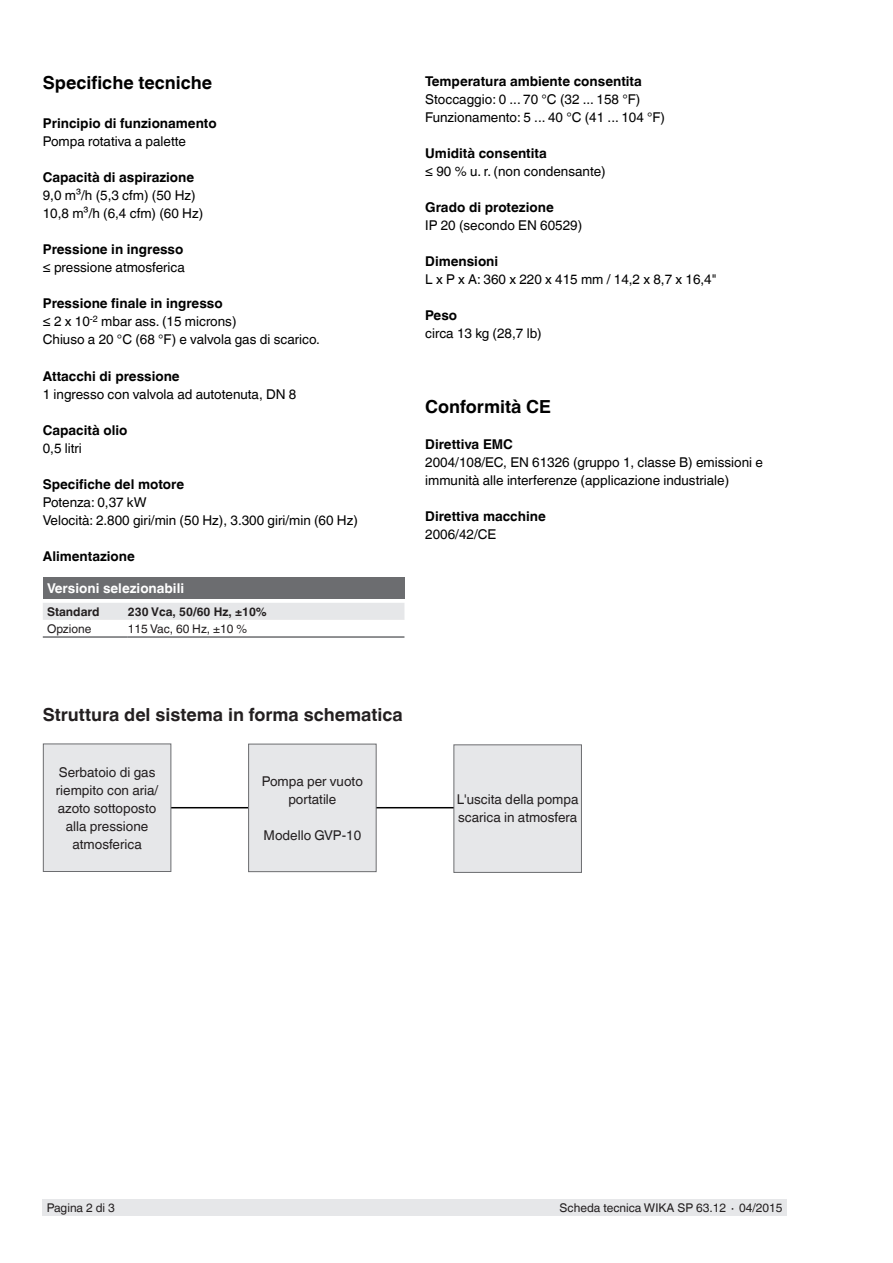
<style>
.page{position:relative;width:893px;height:1263px;background:#fff}
.page>*{position:absolute;margin:0;border:0;box-sizing:border-box;transform-origin:0 0}
.t1{font:700 18px "Helvetica World";color:#231f20}
.t2{font:700 18px "Helvetica World";color:#000}
.t3{font:13.5px/18px "Helvetica World";color:#000}
.t4{font:700 13.5px "Helvetica World";color:#000}
.t5{font:13.5px/18px "Helvetica World";color:#231f20;text-align:center}
.t6{font:700 13.5px "Helvetica World";color:#fff}
.t7{font:12px "Helvetica World";color:#231f20}
.t8{font:700 12px "Helvetica World";color:#231f20}
.s1{font-weight:700}
</style>
<div class="page">
<div style="left:43px;top:1199px;width:744px;height:16px;background:#e6e7e9"></div>
<div style="left:43px;top:577px;width:361px;height:21px;background:#6c6d70"></div>
<div style="left:43px;top:603px;width:361px;height:17px;background:#e6e7e9"></div>
<hr style="left:43px;top:636px;width:85px;height:2px;background:#6c6d70">
<hr style="left:128px;top:636px;width:276px;height:2px;background:#6c6d70">
<hr style="left:163px;top:807px;width:379px;height:1px;background:#000">
<div style="left:43px;top:744px;width:128px;height:127px;background:#e6e7e9"></div>
<div style="left:43px;top:743px;width:128px;height:129px;border:1px solid #6c6d70"></div>
<div style="left:249px;top:744px;width:127px;height:128px;background:#e6e7e9"></div>
<div style="left:248px;top:744px;width:129px;height:128px;border:1px solid #6c6d70"></div>
<div style="left:454px;top:745px;width:127px;height:127px;background:#e6e7e9"></div>
<div style="left:453px;top:744px;width:129px;height:129px;border:1px solid #6c6d70"></div>
<h1 class="t2" style="left:43px;top:73px;width:171px">Specifiche tecniche</h1>
<p class="t4" style="left:43px;top:116px;width:175px">Principio di funzionamento</p>
<p class="t3" style="left:43px;top:133px;width:145px">Pompa rotativa a palette</p>
<p class="t4" style="left:43px;top:170px;width:153px">Capacità di aspirazione</p>
<p class="t3" style="left:43px;top:187px;width:162px">9,0 m³/h (5,3 cfm) (50 Hz)<br>10,8 m³/h (6,4 cfm) (60 Hz)</p>
<p class="t4" style="left:43px;top:242px;width:142px">Pressione in ingresso</p>
<p class="t3" style="left:43px;top:259px;width:144px">≤ pressione atmosferica</p>
<p class="t3" style="left:43px;top:295px;width:279px"><span class="s1">Pressione finale in ingresso<br></span>≤ 2 x 10<sup>-2</sup> mbar ass. (15 microns)<br>Chiuso a 20 °C (68 °F) e valvola gas di scarico.</p>
<p class="t4" style="left:43px;top:368px;width:138px">Attacchi di pressione</p>
<p class="t3" style="left:43px;top:385px;width:255px">1 ingresso con valvola ad autotenuta, DN 8</p>
<p class="t4" style="left:43px;top:422px;width:86px">Capacità olio</p>
<p class="t3" style="left:43px;top:439px;width:41px">0,5 litri</p>
<p class="t4" style="left:43px;top:476px;width:143px">Specifiche del motore</p>
<p class="t3" style="left:43px;top:493px;width:317px">Potenza: 0,37 kW<br>Velocità: 2.800 giri/min (50 Hz), 3.300 giri/min (60 Hz)</p>
<p class="t4" style="left:43px;top:548px;width:94px">Alimentazione</p>
<p class="t6" style="left:47px;top:580px;width:139px">Versioni selezionabili</p>
<p class="t8" style="left:47px;top:604px;width:54px">Standard</p>
<p class="t8" style="left:128px;top:604px;width:141px">230 Vca, 50/60 Hz, ±10%</p>
<p class="t7" style="left:47px;top:622px;width:46px">Opzione</p>
<p class="t7" style="left:128px;top:622px;width:121px">115 Vac, 60 Hz, ±10 %</p>
<p class="t4" style="left:425px;top:74px;width:218px">Temperatura ambiente consentita</p>
<p class="t3" style="left:425px;top:91px;width:241px">Stoccaggio: 0 ... 70 °C (32 ... 158 °F)<br>Funzionamento: 5 ... 40 °C (41 ... 104 °F)</p>
<p class="t4" style="left:425px;top:146px;width:123px">Umidità consentita</p>
<p class="t3" style="left:425px;top:163px;width:182px">≤ 90 % u. r. (non condensante)</p>
<p class="t4" style="left:425px;top:200px;width:130px">Grado di protezione</p>
<p class="t3" style="left:425px;top:217px;width:158px">IP 20 (secondo EN 60529)</p>
<p class="t4" style="left:425px;top:254px;width:75px">Dimensioni</p>
<p class="t3" style="left:425px;top:271px;width:293px">L x P x A: 360 x 220 x 415 mm / 14,2 x 8,7 x 16,4"</p>
<p class="t4" style="left:425px;top:308px;width:33px">Peso</p>
<p class="t3" style="left:425px;top:325px;width:118px">circa 13 kg (28,7 lb)</p>
<h1 class="t2" style="left:425px;top:396px;width:127px">Conformità CE</h1>
<p class="t4" style="left:425px;top:437px;width:89px">Direttiva EMC</p>
<p class="t3" style="left:425px;top:454px;width:339px">2004/108/EC, EN 61326 (gruppo 1, classe B) emissioni e immunità alle interferenze (applicazione industriale)</p>
<p class="t4" style="left:425px;top:509px;width:122px">Direttiva macchine</p>
<p class="t3" style="left:425px;top:526px;width:73px">2006/42/CE</p>
<h1 class="t1" style="left:43px;top:704px;width:362px">Struttura del sistema in forma schematica</h1>
<p class="t5" style="left:56px;top:763px;width:104px">Serbatoio di gas riempito con aria/ azoto sottoposto alla pressione atmosferica</p>
<p class="t5" style="left:262px;top:772px;width:103px">Pompa per vuoto portatile</p>
<p class="t5" style="left:264px;top:826px;width:99px">Modello GVP-10</p>
<p class="t5" style="left:457px;top:791px;width:123px;text-align:left">L'uscita della pompa scarica in atmosfera</p>
<p class="t7" style="left:47px;top:1200px;width:70px">Pagina 2 di 3</p>
<p class="t7" style="left:560px;top:1200px;width:224px">Scheda tecnica WIKA SP 63.12 ∙ 04/2015</p>
</div>
